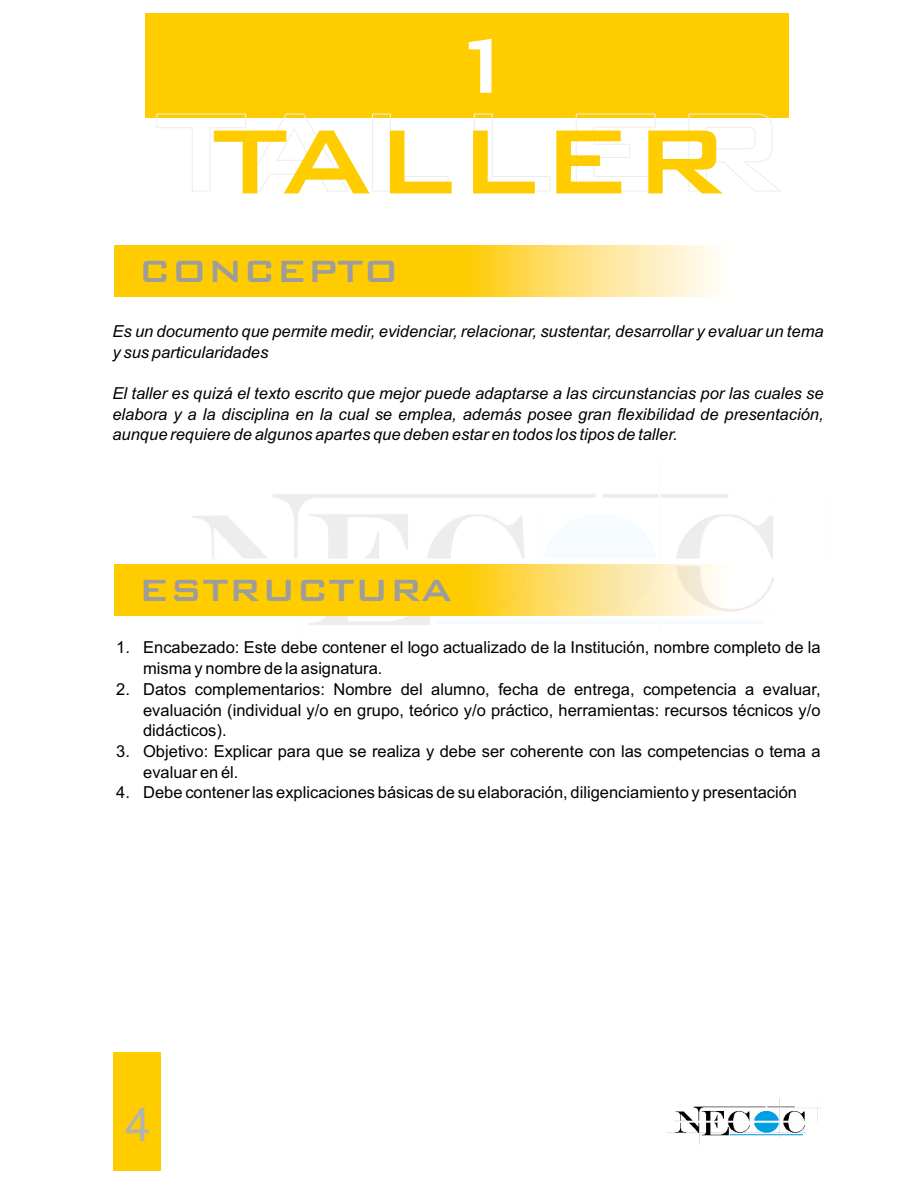
<style>
.page{position:relative;width:918px;height:1188px;background:#fff}
.page>*{position:absolute;margin:0;border:0;box-sizing:border-box;transform-origin:0 0}
.t1{font:500 121.8px "Bank Gothic BT";color:#fc0}
.t2{font:500 103.8px "Bank Gothic BT";color:#fff}
.t3{font:46.2px "Arial";color:#b3b2b2}
.t4{font:500 41.1px "Bank Gothic BT";color:#9d9d9c}
.t5{font:16.5px/20.7px "Arial";color:#000}
.t6{font:italic 16.5px/20.7px "Arial";color:#000}
</style>
<div class="page">
<div style="left:113px;top:1052px;width:48px;height:119px;background:#fc0"></div>
<img style="left:667px;top:1098px;width:154px;height:46px">
<img style="left:115px;top:246px;width:603px;height:51px">
<div style="left:146px;top:14px;width:643px;height:104px;background:#fc0"></div>
<svg style="left:157px;top:114px;width:191px;height:77px"></svg>
<svg style="left:372px;top:114px;width:76px;height:77px"></svg>
<svg style="left:474px;top:114px;width:76px;height:77px"></svg>
<svg style="left:576px;top:114px;width:80px;height:77px"></svg>
<svg style="left:689px;top:114px;width:91px;height:77px"></svg>
<img style="left:149px;top:494px;width:625px;height:131px">
<img style="left:115px;top:565px;width:643px;height:51px">
<h2 class="t2" style="left:443px;top:-11px;width:82px">1</h2>
<h1 class="t1" style="left:212px;top:72px;width:519px">TALLER</h1>
<h3 class="t4" style="left:139px;top:241px;width:262px">CONCEPTO</h3>
<p class="t6" style="left:112px;top:322px;width:713px">Es un documento que permite medir, evidenciar, relacionar, sustentar, desarrollar y evaluar un tema y sus particularidades</p>
<p class="t6" style="left:112px;top:385px;width:713px;text-align:justify">El taller es quizá el texto escrito que mejor puede adaptarse a las circunstancias por las cuales se elabora y a la disciplina en la cual se emplea, además posee gran flexibilidad de presentación, aunque requiere de algunos apartes que deben estar en todos los tipos de taller.</p>
<h3 class="t4" style="left:139px;top:560px;width:315px">ESTRUCTURA</h3>
<p class="t5" style="left:143px;top:639px;width:679px;text-indent:-27px">1. Encabezado: Este debe contener el logo actualizado de la Institución, nombre completo de la misma y nombre de la asignatura.</p>
<p class="t5" style="left:143px;top:680px;width:679px;text-align:justify;text-indent:-27px">2. Datos complementarios: Nombre del alumno, fecha de entrega, competencia a evaluar, evaluación (individual y/o en grupo, teórico y/o práctico, herramientas: recursos técnicos y/o didácticos).</p>
<p class="t5" style="left:143px;top:742px;width:679px;text-indent:-27px">3. Objetivo: Explicar para que se realiza y debe ser coherente con las competencias o tema a evaluar en él.</p>
<p class="t5" style="left:116px;top:784px;width:682px">4. Debe contener las explicaciones básicas de su elaboración, diligenciamiento y presentación</p>
<h3 class="t3" style="left:126px;top:1095px;width:27px">4</h3>
</div>
